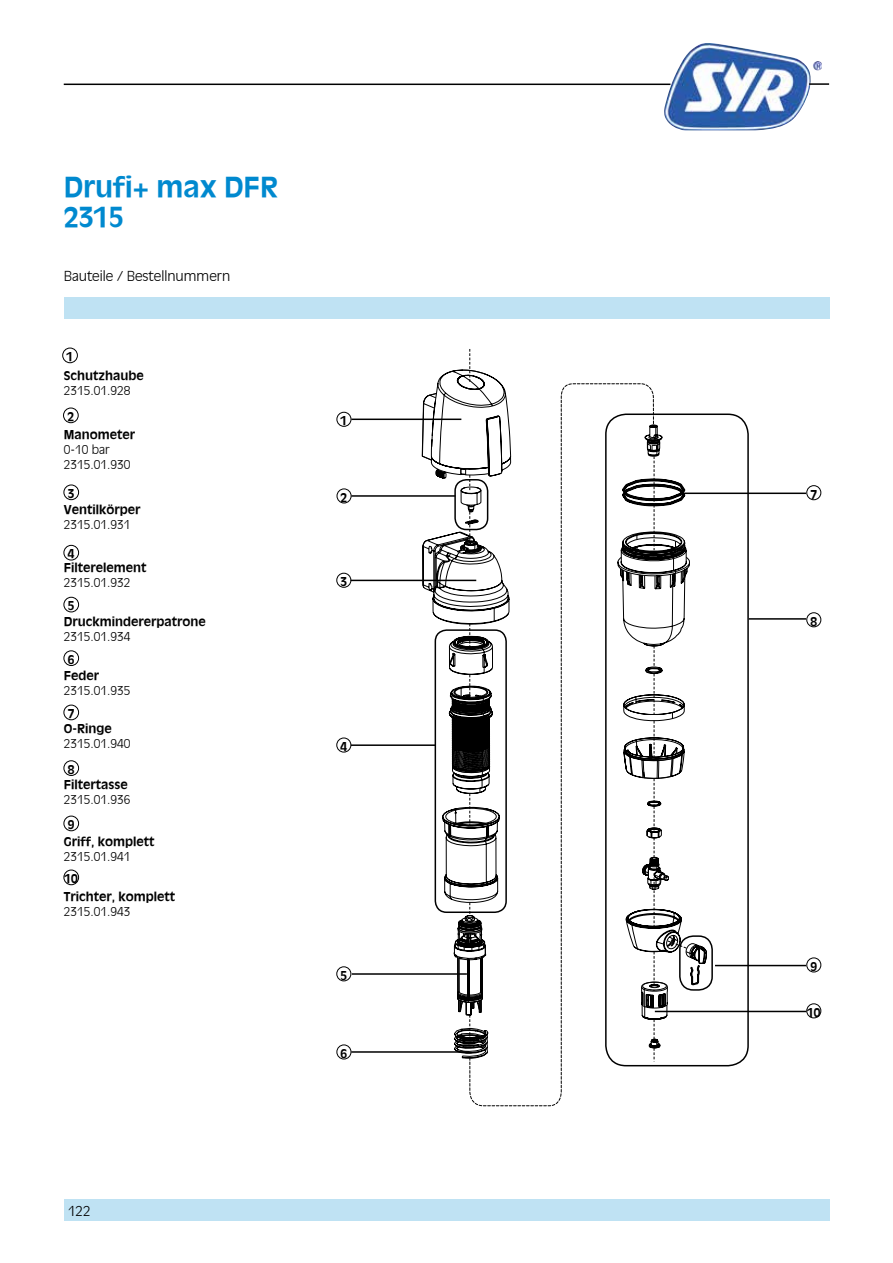
<style>
.page{position:relative;width:893px;height:1263px;background:#fff}
.page>*{position:absolute;margin:0;border:0;box-sizing:border-box;transform-origin:0 0}
.t1{font:700 27px/30px "Ant Oliv";color:#0089cf}
.t2{font:300 13.5px "Ant Oliv";color:#000}
.t3{font:700 12px/18px "Ant Oliv";color:#000}
.t4{font:300 12px/15px "Ant Oliv";color:#000}
</style>
<div class="page">
<div style="left:64px;top:298px;width:765px;height:21px;background:#bfe2f3"></div>
<div style="left:64px;top:1199px;width:765px;height:21px;background:#bfe2f3"></div>
<img style="left:663px;top:43px;width:159px;height:87px">
<hr style="left:64px;top:84px;width:606px;height:1px;background:#000">
<hr style="left:809px;top:83px;width:20px;height:2px;background:#000">
<svg style="left:421px;top:369px;width:48px;height:213px"></svg>
<svg style="left:469px;top:949px;width:185px;height:157px"></svg>
<svg style="left:422px;top:512px;width:88px;height:549px"></svg>
<svg style="left:469px;top:349px;width:188px;height:600px"></svg>
<svg style="left:617px;top:425px;width:90px;height:636px"></svg>
<div style="left:337px;top:488px;width:14px;height:15px;border:1px solid #000;border-radius:50%"></div>
<div style="left:336px;top:573px;width:15px;height:15px;border:1px solid #000;border-radius:50%"></div>
<hr style="left:351px;top:580px;width:125px;height:1px;background:#000">
<div style="left:336px;top:738px;width:15px;height:14px;border:1px solid #000;border-radius:50%"></div>
<hr style="left:351px;top:744px;width:85px;height:2px;background:#000">
<div style="left:336px;top:966px;width:15px;height:15px;border:1px solid #000;border-radius:50%"></div>
<hr style="left:352px;top:973px;width:115px;height:2px;background:#000">
<div style="left:336px;top:1044px;width:15px;height:15px;border:1px solid #000;border-radius:50%"></div>
<hr style="left:351px;top:1051px;width:118px;height:2px;background:#000">
<hr style="left:681px;top:492px;width:125px;height:2px;background:#000">
<div style="left:806px;top:485px;width:15px;height:15px;border:1px solid #000;border-radius:50%"></div>
<hr style="left:749px;top:618px;width:57px;height:2px;background:#000">
<div style="left:806px;top:612px;width:15px;height:15px;border:1px solid #000;border-radius:50%"></div>
<hr style="left:715px;top:965px;width:91px;height:1px;background:#000">
<div style="left:806px;top:957px;width:15px;height:15px;border:1px solid #000;border-radius:50%"></div>
<hr style="left:655px;top:1011px;width:151px;height:1px;background:#000">
<div style="left:806px;top:1003px;width:15px;height:15px;border:1px solid #000;border-radius:50%"></div>
<div style="left:336px;top:412px;width:15px;height:15px;border:1px solid #000;border-radius:50%"></div>
<div style="left:63px;top:408px;width:16px;height:15px;border:1px solid #000;border-radius:50%"></div>
<div style="left:62px;top:348px;width:16px;height:15px;border:1px solid #000;border-radius:50%"></div>
<div style="left:64px;top:485px;width:15px;height:15px;border:1px solid #000;border-radius:50%"></div>
<div style="left:64px;top:545px;width:15px;height:15px;border:1px solid #000;border-radius:50%"></div>
<div style="left:64px;top:597px;width:15px;height:15px;border:1px solid #000;border-radius:50%"></div>
<div style="left:64px;top:650px;width:15px;height:16px;border:1px solid #000;border-radius:50%"></div>
<div style="left:64px;top:705px;width:15px;height:15px;border:1px solid #000;border-radius:50%"></div>
<div style="left:64px;top:760px;width:15px;height:16px;border:1px solid #000;border-radius:50%"></div>
<div style="left:64px;top:816px;width:15px;height:15px;border:1px solid #000;border-radius:50%"></div>
<div style="left:64px;top:870px;width:15px;height:15px;border:1px solid #000;border-radius:50%"></div>
<div style="left:679px;top:935px;width:34px;height:56px;border:2px solid #000;border-radius:14px"></div>
<hr style="left:351px;top:419px;width:110px;height:1px;background:#000">
<hr style="left:351px;top:495px;width:104px;height:2px;background:#000">
<div style="left:454px;top:479px;width:34px;height:51px;border:2px solid #000;border-radius:11px"></div>
<div style="left:435px;top:629px;width:72px;height:284px;border:2px solid #000;border-radius:11px"></div>
<div style="left:605px;top:413px;width:144px;height:653px;border:2px solid #000;border-radius:20px"></div>
<h1 class="t1" style="left:64px;top:170px;width:216px">Drufi+ max DFR<br>2315</h1>
<p class="t2" style="left:64px;top:268px;width:168px">Bauteile / Bestellnummern</p>
<p class="t3" style="left:64px;top:347px;width:82px;line-height:19.2px">1<br>Schutzhaube</p>
<p class="t4" style="left:64px;top:383px;width:68px">2315.01.928</p>
<p class="t3" style="left:64px;top:407px;width:73px;text-indent:4px">2<br>Manometer</p>
<p class="t4" style="left:64px;top:442px;width:68px">0-10 bar<br>2315.01.930</p>
<p class="t3" style="left:64px;top:485px;width:78px;line-height:15.9px;text-indent:4px">3<br>Ventilkörper</p>
<p class="t4" style="left:64px;top:517px;width:68px">2315.01.931</p>
<p class="t3" style="left:68px;top:544px;width:8px">4</p>
<p class="t3" style="left:64px;top:558px;width:84px">Filterelement</p>
<p class="t4" style="left:64px;top:575px;width:68px">2315.01.932</p>
<p class="t3" style="left:68px;top:596px;width:8px">5</p>
<p class="t3" style="left:64px;top:612px;width:143px">Druckmindererpatrone</p>
<p class="t4" style="left:64px;top:629px;width:68px">2315.01.934</p>
<p class="t3" style="left:68px;top:650px;width:8px">6</p>
<p class="t3" style="left:64px;top:666px;width:37px">Feder</p>
<p class="t4" style="left:64px;top:682px;width:68px">2315.01.935</p>
<p class="t3" style="left:68px;top:704px;width:8px">7</p>
<p class="t3" style="left:64px;top:719px;width:50px">O-Ringe</p>
<p class="t4" style="left:64px;top:736px;width:68px">2315.01.940</p>
<p class="t3" style="left:68px;top:760px;width:8px">8</p>
<p class="t3" style="left:64px;top:775px;width:65px">Filtertasse</p>
<p class="t4" style="left:64px;top:792px;width:68px">2315.01.936</p>
<p class="t3" style="left:68px;top:815px;width:8px">9</p>
<p class="t3" style="left:64px;top:832px;width:92px">Griff, komplett</p>
<p class="t4" style="left:64px;top:849px;width:68px">2315.01.941</p>
<p class="t3" style="left:64px;top:869px;width:15px">10</p>
<p class="t3" style="left:64px;top:887px;width:113px">Trichter, komplett</p>
<p class="t4" style="left:64px;top:904px;width:68px">2315.01.943</p>
<p class="t2" style="left:68px;top:1203px;width:24px">122</p>
<p class="t3" style="left:340px;top:411px;width:8px">1</p>
<p class="t3" style="left:341px;top:488px;width:8px">2</p>
<p class="t3" style="left:340px;top:572px;width:8px">3</p>
<p class="t3" style="left:340px;top:737px;width:8px">4</p>
<p class="t3" style="left:340px;top:966px;width:8px">5</p>
<p class="t3" style="left:340px;top:1044px;width:8px">6</p>
<p class="t3" style="left:810px;top:485px;width:8px">7</p>
<p class="t3" style="left:810px;top:612px;width:8px">8</p>
<p class="t3" style="left:810px;top:957px;width:8px">9</p>
<p class="t3" style="left:807px;top:1003px;width:15px">10</p>
</div>
